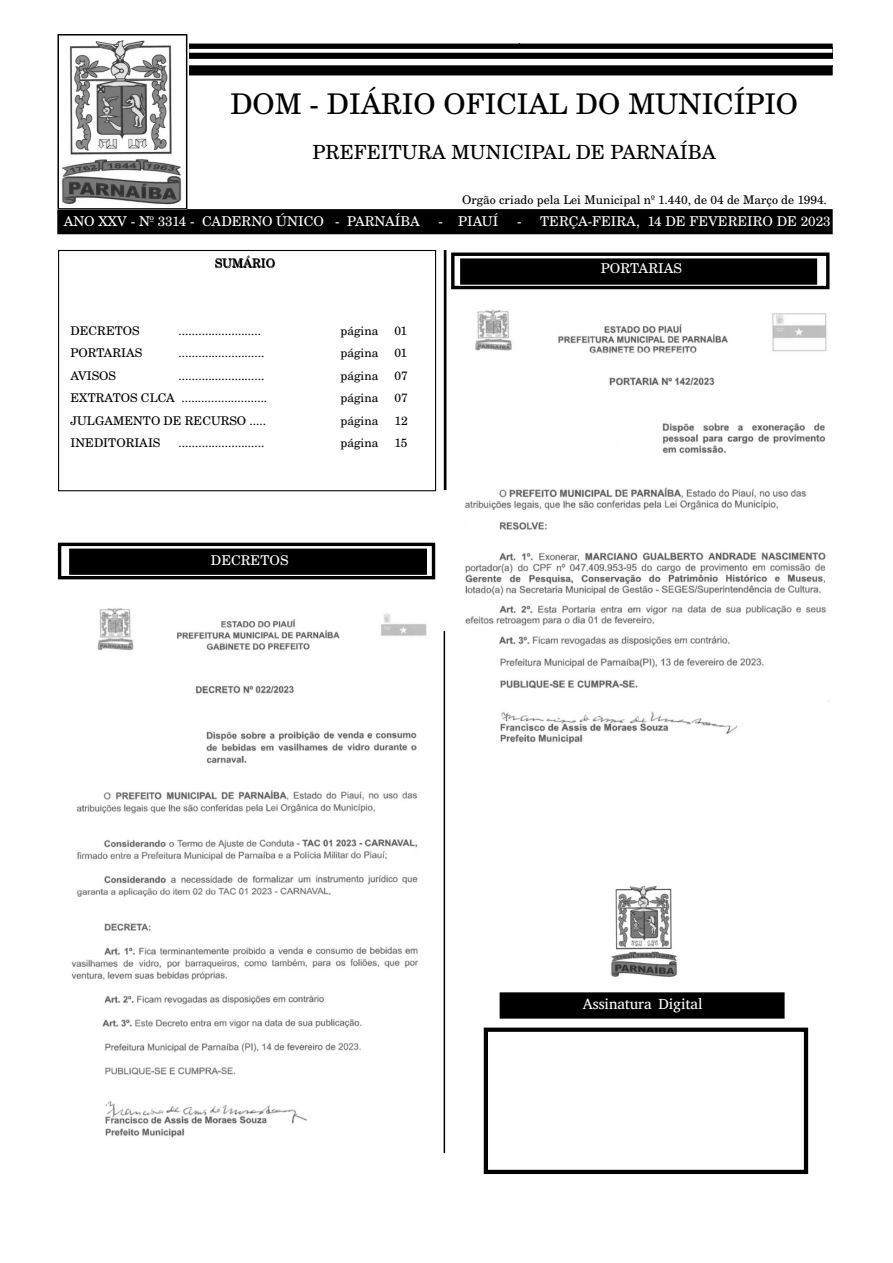
<style>
.page{position:relative;width:893px;height:1263px;background:#fff}
.page>*{position:absolute;margin:0;border:0;box-sizing:border-box;transform-origin:0 0}
.t1{font:28.5px "Century Sch L Roma";color:#000}
.t2{font:19.5px "Century Sch L Roma";color:#000}
.t3{font:15px "Abyssinica SIL";letter-spacing:-.005em;color:#fff}
.t4{font:13.5px "Century Sch L Roma";color:#fff}
.t5{font:12px "Century Sch L Roma";color:#000}
</style>
<div class="page">
<svg style="left:189px;top:47px;width:641px;height:25px;fill:#000"></svg>
<div style="left:57px;top:44px;width:776px;height:31px;border:2px solid #000"></div>
<div style="left:58px;top:210px;width:774px;height:24px;background:#000"></div>
<div style="left:57px;top:209px;width:776px;height:25px;border:2px solid #000"></div>
<img style="left:60px;top:40px;width:124px;height:165px">
<div style="left:58px;top:250px;width:378px;height:241px;border:1px solid #000"></div>
<img style="left:71px;top:608px;width:356px;height:530px">
<img style="left:465px;top:310px;width:364px;height:434px">
<div style="left:444px;top:250px;width:2px;height:240px;border:2px solid #000"></div>
<div style="left:189px;top:49px;width:643px;height:4px;border:2px solid #fff"></div>
<div style="left:57px;top:34px;width:130px;height:176px;border:2px solid #000"></div>
<div style="left:500px;top:993px;width:284px;height:25px;background:#000"></div>
<div style="left:500px;top:992px;width:285px;height:27px;border:2px solid #000"></div>
<div style="left:58px;top:543px;width:377px;height:36px;border:3px solid #000"></div>
<div style="left:70px;top:549px;width:356px;height:25px;background:#000"></div>
<div style="left:69px;top:549px;width:358px;height:26px;border:2px solid #000"></div>
<hr style="left:444px;top:631px;width:1px;height:522px;background:#000">
<div style="left:451px;top:253px;width:378px;height:36px;border:3px solid #000"></div>
<div style="left:461px;top:259px;width:355px;height:25px;background:#000"></div>
<div style="left:460px;top:258px;width:357px;height:27px;border:2px solid #000"></div>
<div style="left:484px;top:1027px;width:324px;height:147px;border:4px solid #000"></div>
<img style="left:611px;top:885px;width:66px;height:92px">
<h1 class="t1" style="left:230px;top:93px;width:569px">DOM - DIÁRIO OFICIAL DO MUNICÍPIO</h1>
<h2 class="t2" style="left:313px;top:145px;width:405px">PREFEITURA MUNICIPAL DE PARNAÍBA</h2>
<p class="t5" style="left:462px;top:195px;width:366px">Orgão criado pela Lei Municipal nº 1.440, de 04 de Março de 1994.</p>
<p class="t4" style="left:64px;top:216px;width:358px">ANO XXV - Nº 3314 - CADERNO ÚNICO - PARNAÍBA</p>
<p class="t4" style="left:439px;top:216px;width:61px">- PIAUÍ</p>
<p class="t4" style="left:517px;top:216px;width:315px">- TERÇA-FEIRA, 14 DE FEVEREIRO DE 2023</p>
<p class="t5" style="left:215px;top:259px;width:62px">SUMÁRIO</p>
<p class="t4" style="left:601px;top:263px;width:82px">PORTARIAS</p>
<p class="t5" style="left:71px;top:326px;width:71px">DECRETOS</p>
<p class="t5" style="left:179px;top:326px;width:84px">.........................</p>
<p class="t5" style="left:341px;top:326px;width:39px">página</p>
<p class="t5" style="left:395px;top:326px;width:14px">01</p>
<p class="t5" style="left:71px;top:348px;width:73px">PORTARIAS</p>
<p class="t5" style="left:179px;top:348px;width:87px">..........................</p>
<p class="t5" style="left:341px;top:348px;width:39px">página</p>
<p class="t5" style="left:395px;top:348px;width:14px">01</p>
<p class="t5" style="left:71px;top:371px;width:47px">AVISOS</p>
<p class="t5" style="left:179px;top:371px;width:87px">..........................</p>
<p class="t5" style="left:341px;top:371px;width:39px">página</p>
<p class="t5" style="left:395px;top:371px;width:15px">07</p>
<p class="t5" style="left:71px;top:393px;width:198px">EXTRATOS CLCA ..........................</p>
<p class="t5" style="left:341px;top:393px;width:39px">página</p>
<p class="t5" style="left:395px;top:393px;width:15px">07</p>
<p class="t5" style="left:71px;top:416px;width:197px">JULGAMENTO DE RECURSO .....</p>
<p class="t5" style="left:341px;top:416px;width:39px">página</p>
<p class="t5" style="left:395px;top:416px;width:15px">12</p>
<p class="t5" style="left:71px;top:438px;width:91px">INEDITORIAIS</p>
<p class="t5" style="left:179px;top:438px;width:87px">..........................</p>
<p class="t5" style="left:341px;top:438px;width:39px">página</p>
<p class="t5" style="left:395px;top:438px;width:14px">15</p>
<p class="t4" style="left:211px;top:555px;width:79px">DECRETOS</p>
<p class="t3" style="left:583px;top:994px;width:121px">Assinatura Digital</p>
</div>
